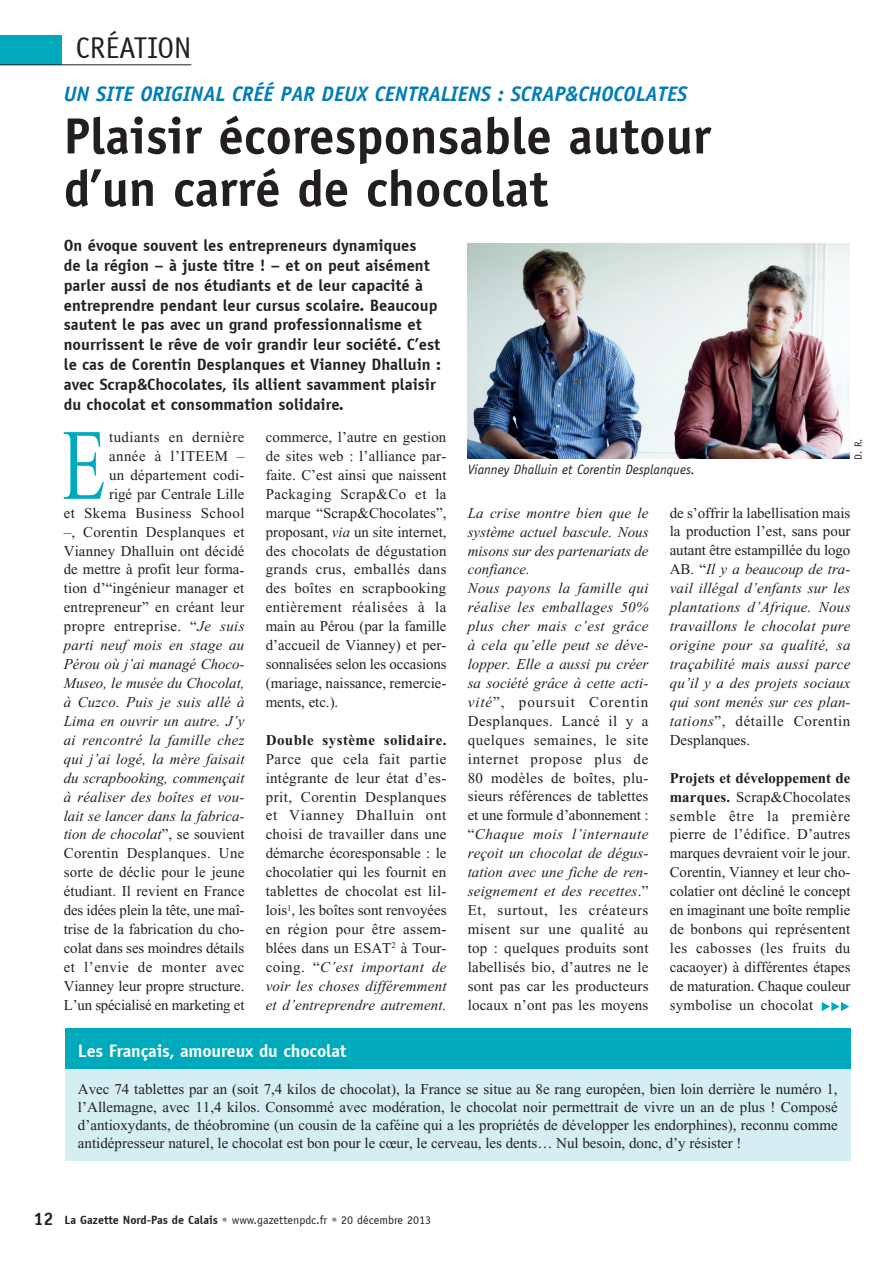
<style>
.page{position:relative;width:893px;height:1263px;background:#fff}
.page>*{position:absolute;margin:0;border:0;box-sizing:border-box;transform-origin:0 0}
.t1{font:100.8px "Times New Roman";color:#00aabc;scale:.7 1}
.t2{font:700 51px/52.5px "Officina Sans";color:#231f20}
.t3{font:30px "Officina Sans";color:#231f20}
.t4{font:italic 700 21px "Officina Sans";color:#007cb6}
.t5{font:700 18px "Officina Sans";letter-spacing:-.01em;color:#fff}
.t6{font:700 16.5px/19.8px "Officina Sans";color:#231f20}
.t7{font:15px/18.9px "Times New Roman";color:#231f20;text-align:justify}
.t8{font:italic 15px/18.9px "Times New Roman";letter-spacing:.01em;color:#231f20}
.t9{font:700 15px "Times New Roman";letter-spacing:.03em;color:#231f20}
.t10{font:italic 13.5px "Officina Sans";color:#231f20}
.t11{font:12px "Officina Sans";color:#231f20}
.t12{font:10.5px "Officina Sans";color:#231f20}
.s1{font-style:italic}
.s2{font-style:normal}
.s3{font-weight:700}
.s4{font-weight:700;font-size:18px}
.s5{color:#939598}
</style>
<div class="page">
<div style="left:0;top:35px;width:62px;height:30px;background:#00aabc"></div>
<hr style="left:0;top:64px;width:191px;height:1px;background:#231f20">
<div style="left:65px;top:1028px;width:785px;height:43px;background:#00aabc"></div>
<div style="left:65px;top:1070px;width:785px;height:91px;background:#d5eef2"></div>
<img style="left:468px;top:244px;width:381px;height:214px">
<svg style="left:822px;top:1002px;width:27px;height:9px"></svg>
<h3 class="t3" style="left:76px;top:28px;width:117px">création</h3>
<h3 class="t4" style="left:64px;top:81px;width:625px">UN SITE ORIGINAL CRéé PAR DEUX CENTRALIENS : SCRAP&amp;CHOCOLATES</h3>
<h2 class="t2" style="left:64px;top:109px;width:649px">Plaisir écoresponsable autour d’un carré de chocolat</h2>
<p class="t6" style="left:64px;top:236px;width:379px">On évoque souvent les entrepreneurs dynamiques<br>de la région – à juste titre ! – et on peut aisément parler aussi de nos étudiants et de leur capacité à entreprendre pendant leur cursus scolaire. Beaucoup sautent le pas avec un grand professionnalisme et nourrissent le rêve de voir grandir leur société. C’est le cas de Corentin Desplanques et Vianney Dhalluin : avec Scrap&amp;Chocolates, ils allient savamment plaisir du chocolat et consommation solidaire.</p>
<h1 class="t1" style="left:62px;top:410px;width:63px">E</h1>
<p class="t7" style="left:64px;top:428px;width:182px;text-align:right">tudiants en dernière<br>année à l’ITEEM –<br>un département codi-<br>rigé par Centrale Lille<br>et Skema Business School –, Corentin Desplanques et<br>Vianney Dhalluin ont décidé de mettre à profit leur forma&shy;tion d’“ingénieur manager et entrepreneur” en créant leur propre entreprise. “<span class="s1">Je suis parti neuf mois en stage au<br>Pérou où j’ai managé Choco-<br>Museo, le musée du Chocolat, à Cuzco. Puis je suis allé à<br>Lima en ouvrir un autre. J’y ai rencontré la famille chez qui j’ai logé, la mère faisait du scrapbooking, commençait à réaliser des boîtes et vou&shy;lait se lancer dans la fabrica&shy;tion de chocolat</span>”, se souvient<br>Corentin Desplanques. Une sorte de déclic pour le jeune étudiant. Il revient en France des idées plein la tête, une maî&shy;trise de la fabrication du cho&shy;colat dans ses moindres détails et l’envie de monter avec<br>Vianney leur propre structure.<br>L’un spécialisé en marketing et</p>
<p class="t7" style="left:266px;top:428px;width:182px">commerce, l’autre en gestion de sites web : l’alliance par&shy;faite. C’est ainsi que naissent Packaging Scrap&amp;Co et la marque “Scrap&amp;Chocolates”, proposant, <span class="s1">via</span> un site internet, des chocolats de dégustation grands crus, emballés dans des boîtes en scrapbooking entièrement réalisées à la main au Pérou (par la famille d’accueil de Vianney) et per&shy;sonnalisées selon les occasions (mariage, naissance, remercie&shy;ments, etc.).</p>
<p class="t12" style="left:851px;top:460px;width:22px;rotate:-90deg">D. R.</p>
<p class="t10" style="left:468px;top:462px;width:229px">Vianney Dhalluin et Corentin Desplanques.</p>
<p class="t8" style="left:468px;top:503px;width:182px">La crise montre bien que le système actuel bascule. Nous misons sur des partenariats de confiance.<br>Nous payons la famille qui réalise les emballages 50% plus cher mais c’est grâce à cela qu’elle peut se déve&shy;lopper. Elle a aussi pu créer sa société grâce à cette acti&shy;vité<span class="s2">”, poursuit Corentin<br>Desplanques. Lancé il y a quelques semaines, le site internet propose plus de<br>80 modèles de boîtes, plu&shy;sieurs références de tablettes et une formule d’abonnement : “</span>Chaque mois l’internaute reçoit un chocolat de dégus&shy;tation avec une fiche de ren&shy;seignement et des recettes<span class="s2">.”<br>Et, surtout, les créateurs misent sur une qualité au top : quelques produits sont labellisés bio, d’autres ne le sont pas car les producteurs locaux n’ont pas les moyens</span></p>
<p class="t8" style="left:670px;top:503px;width:182px;text-align:justify"><span class="s2">de s’offrir la labellisation mais la production l’est, sans pour autant être estampillée du logo AB. “</span>Il y a beaucoup de tra&shy;vail illégal d’enfants sur les plantations d’Afrique. Nous travaillons le chocolat pure origine pour sa qualité, sa traçabilité mais aussi parce qu’il y a des projets sociaux qui sont menés sur ces plan&shy;tations<span class="s2">”, détaille Corentin Desplanques.</span></p>
<p class="t9" style="left:266px;top:731px;width:182px">Double système solidaire.</p>
<p class="t7" style="left:266px;top:749px;width:182px">Parce que cela fait partie intégrante de leur état d’es&shy;prit, Corentin Desplanques et Vianney Dhalluin ont choisi de travailler dans une démarche écoresponsable : le chocolatier qui les fournit en tablettes de chocolat est lil&shy;lois<sup>1</sup>, les boîtes sont renvoyées en région pour être assem&shy;blées dans un ESAT<sup>2</sup> à Tour&shy;coing. “<span class="s1">C’est important de voir les choses différemment et d’entreprendre autrement.</span></p>
<p class="t7" style="left:670px;top:768px;width:182px"><span class="s3">Projets et développement de marques.</span> Scrap&amp;Chocolates semble être la première pierre de l’édifice. D’autres marques devraient voir le jour.<br>Corentin, Vianney et leur cho&shy;colatier ont décliné le concept en imaginant une boîte remplie de bonbons qui représentent les cabosses (les fruits du cacaoyer) à différentes étapes de maturation. Chaque couleur symbolise un chocolat</p>
<p class="t5" style="left:78px;top:1038px;width:270px">Les Français, amoureux du chocolat</p>
<p class="t7" style="left:78px;top:1080px;width:761px;line-height:18px">Avec 74 tablettes par an (soit 7,4 kilos de chocolat), la France se situe au 8e rang européen, bien loin derrière le numéro 1, l’Allemagne, avec 11,4 kilos. Consommé avec modération, le chocolat noir permettrait de vivre un an de plus ! Composé d’antioxydants, de théobromine (un cousin de la caféine qui a les propriétés de développer les endorphines), reconnu comme antidépresseur naturel, le chocolat est bon pour le cœur, le cerveau, les dents… Nul besoin, donc, d’y résister !</p>
<p class="t11" style="left:33px;top:1212px;width:399px"><span class="s4">12</span> <span class="s3">La Gazette Nord‑Pas de Calais</span> <span class="s5">•</span> www.gazettenpdc.fr <span class="s5">•</span> 20 décembre 2013</p>
</div>
